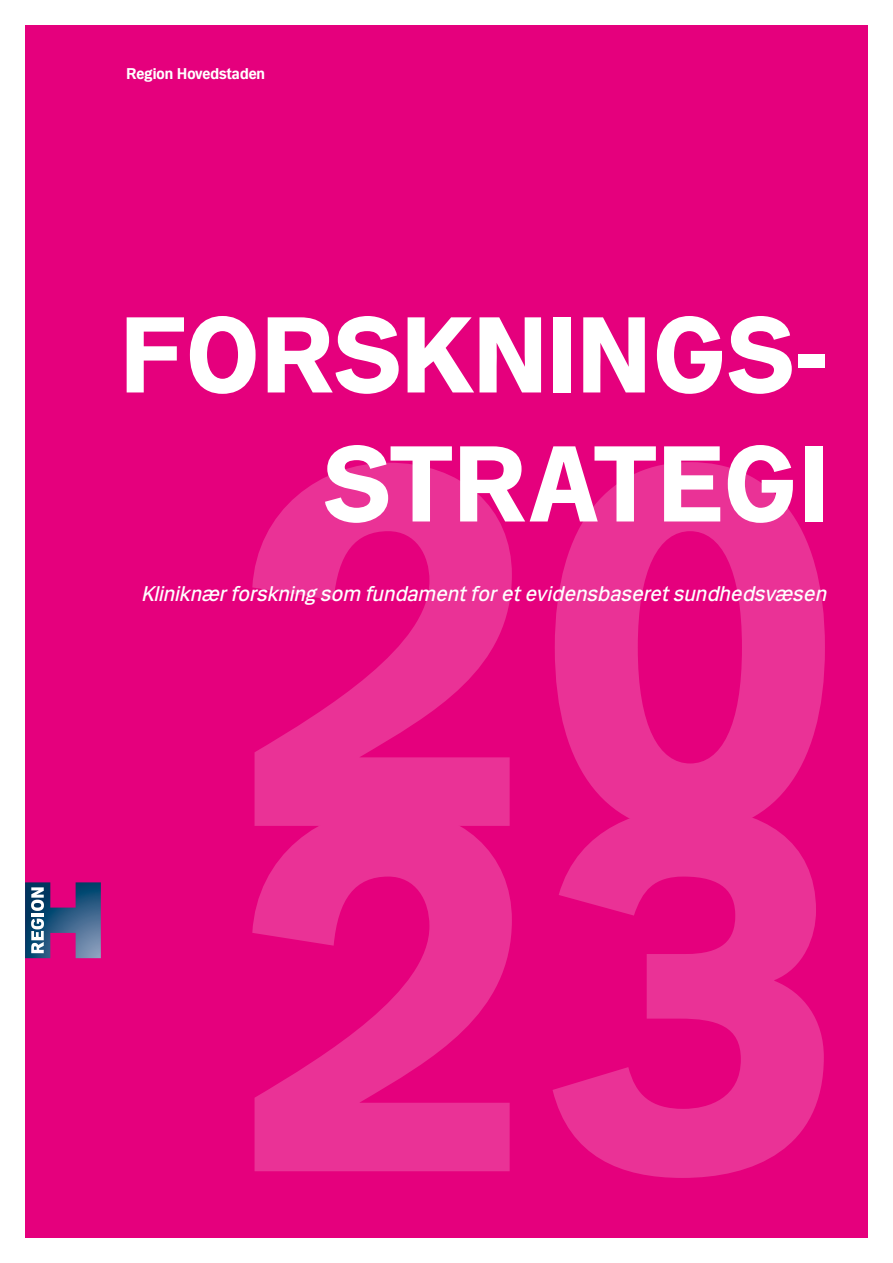
<style>
.page{position:relative;width:893px;height:1263px;background:#fff}
.page>*{position:absolute;margin:0;border:0;box-sizing:border-box;transform-origin:0 0}
.Forside{font:800 114px/129px "Mari";letter-spacing:.015em;color:#fff;text-align:right}
.t1{font:italic 22.5px "Mari";color:#fff}
.t2{font:700 16.5px "Mari";color:#fff}
</style>
<div class="page">
<div style="left:25px;top:25px;width:843px;height:1213px;background:#e5007d"></div>
<svg style="left:252px;top:832px;width:572px;height:346px;fill:#ea3296"></svg>
<svg style="left:252px;top:462px;width:573px;height:370px;fill:#ea3296"></svg>
<svg style="left:25px;top:882px;width:76px;height:76px"></svg>
<p class="t2" style="left:126px;top:64px;width:141px">Region Hovedstaden</p>
<h1 class="Forside" style="left:121px;top:292px;width:709px">FORSKNINGS-<br>STRATEGI</h1>
<p class="t1" style="left:141px;top:580px;width:692px">Kliniknærforskningsom fundamentforetevidensbaseretsundhedsvæsen</p>
</div>
